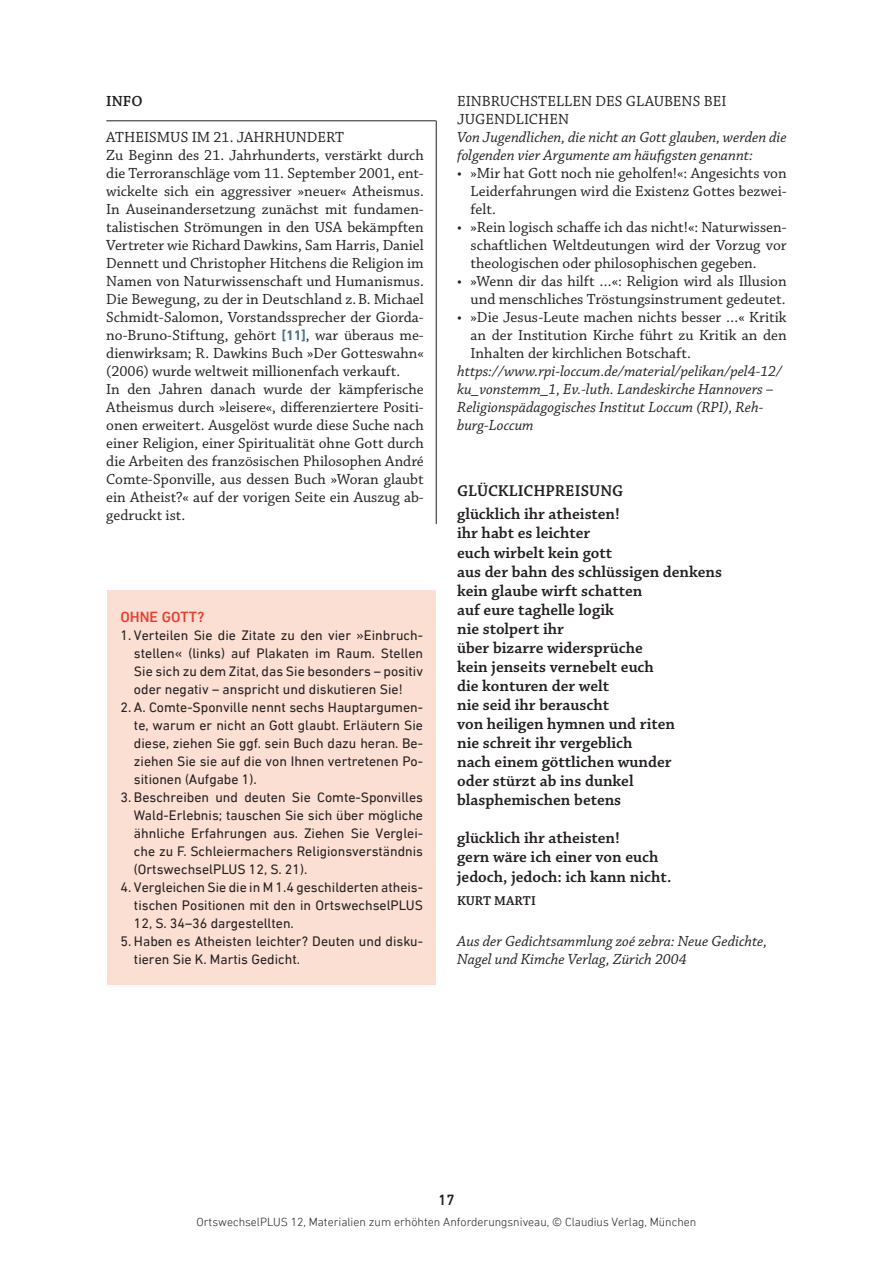
<style>
.page{position:relative;width:893px;height:1263px;background:#fff}
.page>*{position:absolute;margin:0;border:0;box-sizing:border-box;transform-origin:0 0}
.t1{font:600 16.5px/19px "Chaparral Pro";color:#231f20}
.t2{font:15.45px/18px "Chaparral Pro";color:#231f20;text-align:justify}
.t3{font:italic 15.45px/18px "Chaparral Pro";color:#231f20}
.t4{font:600 15.45px "Chaparral Pro";color:#231f20}
.t5{font:500 15px "DIN Next LT Pro";color:#e53e30}
.t6{font:500 15px "DIN Next LT Pro";color:#231f20}
.t7{font:13.95px/18px "DIN Next LT Pro";color:#231f20;text-align:justify}
.t8{font:600 13.5px "Chaparral Pro";color:#231f20}
.t9{font:300 12px "DIN Next LT Pro";color:#231f20}
.s1{font-family:"DIN Next LT Pro";font-weight:700;font-size:13.95px;color:#48748a}
</style>
<div class="page">
<hr style="left:106px;top:120px;width:330px;height:1px;background:#231f20">
<hr style="left:436px;top:121px;width:1px;height:403px;background:#231f20">
<div style="left:108px;top:591px;width:328px;height:394px;background:#fbdfd2"></div>
<p class="t4" style="left:106px;top:93px;width:38px">INFO</p>
<p class="t2" style="left:106px;top:129px;width:319px;text-align:left">ATHEISMUS IM 21. JAHRHUNDERT<br>Zu Beginn des 21. Jahrhunderts, verstärkt durch die Terroranschläge vom 11. September 2001, ent&shy;wickelte sich ein aggressiver »neuer« Atheismus.<br>In Auseinandersetzung zunächst mit fundamen&shy;talistischen Strömungen in den USA bekämpften Vertreter wie Richard Dawkins, Sam Harris, Daniel Dennett und Christopher Hitchens die Religion im Namen von Naturwissenschaft und Humanismus.<br>Die Bewegung, zu der in Deutschland z.B. Michael Schmidt-Salomon, Vorstandssprecher der Giorda&shy;no-Bruno-Stiftung, gehört <span class="s1">[11]</span>, war überaus me&shy;dienwirksam; R. Dawkins Buch »Der Gotteswahn« (2006) wurde weltweit millionenfach verkauft.<br>In den Jahren danach wurde der kämpferische Atheismus durch »leisere«, differenziertere Positi&shy;onen erweitert. Ausgelöst wurde diese Suche nach einer Religion, einer Spiritualität ohne Gott durch die Arbeiten des französischen Philosophen André Comte-Sponville, aus dessen Buch »Woran glaubt ein Atheist?« auf der vorigen Seite ein Auszug ab&shy;gedruckt ist.</p>
<p class="t5" style="left:120px;top:608px;width:85px">OHNE GOTT?</p>
<p class="t7" style="left:134px;top:626px;width:291px;text-indent:-14px">1. Verteilen Sie die Zitate zu den vier »Einbruch&shy;stellen« (links) auf Plakaten im Raum. Stellen Sie sich zu dem Zitat, das Sie besonders – positiv oder negativ – anspricht und diskutieren Sie!</p>
<p class="t7" style="left:134px;top:698px;width:291px;text-indent:-14px">2. A. Comte-Sponville nennt sechs Hauptargumen&shy;te, warum er nicht an Gott glaubt. Erläutern Sie diese, ziehen Sie ggf. sein Buch dazu heran. Be&shy;ziehen Sie sie auf die von Ihnen vertretenen Po&shy;sitionen (Aufgabe 1).</p>
<p class="t7" style="left:134px;top:788px;width:291px;text-indent:-14px">3. Beschreiben und deuten Sie Comte-Sponvilles Wald-Erlebnis; tauschen Sie sich über mögliche ähnliche Erfahrungen aus. Ziehen Sie Verglei&shy;che zu F. Schleiermachers Religionsverständnis (OrtswechselPLUS 12, S. 21).</p>
<p class="t7" style="left:134px;top:878px;width:291px;text-indent:-14px">4. Vergleichen Sie die in M 1.4 geschilderten atheis&shy;tischen Positionen mit den in OrtswechselPLUS 12, S. 34–36 dargestellten.</p>
<p class="t7" style="left:134px;top:932px;width:291px;text-indent:-14px">5. Haben es Atheisten leichter? Deuten und disku&shy;tieren Sie K. Martis Gedicht.</p>
<p class="t2" style="left:457px;top:93px;width:271px">EINBRUCHSTELLEN DES GLAUBENS BEI<br>JUGENDLICHEN</p>
<p class="t3" style="left:457px;top:129px;width:331px">Von Jugendlichen, die nicht an Gott glauben, werden die folgenden vier Argumente am häufigsten genannt:</p>
<p class="t2" style="left:471px;top:165px;width:318px;text-indent:-14px">• »Mir hat Gott noch nie geholfen!«: Angesichts von Leiderfahrungen wird die Existenz Gottes bezwei&shy;felt.</p>
<p class="t2" style="left:471px;top:219px;width:318px;text-indent:-14px">• »Rein logisch schaffe ich das nicht!«: Naturwissen&shy;schaftlichen Weltdeutungen wird der Vorzug vor theologischen oder philosophischen gegeben.</p>
<p class="t2" style="left:457px;top:273px;width:331px;text-align:right">• »Wenn dir das hilft …«: Religion wird als Illusion und menschliches Tröstungsinstrument gedeutet.</p>
<p class="t2" style="left:471px;top:309px;width:318px;text-indent:-14px">• »Die Jesus-Leute machen nichts besser …« Kritik an der Institution Kirche führt zu Kritik an den Inhalten der kirchlichen Botschaft.</p>
<p class="t3" style="left:457px;top:363px;width:327px">https://www.rpi-loccum.de/material/pelikan/pel4-12/ ku_vonstemm_1, Ev.-luth. Landeskirche Hannovers – Religionspädagogisches Institut Loccum (RPI), Reh&shy;burg-Loccum</p>
<p class="t1" style="left:457px;top:480px;width:168px;line-height:23.2px">GLÜCKLICHPREISUNG glücklich ihr atheisten!</p>
<p class="t1" style="left:457px;top:524px;width:266px">ihr habt es leichter<br>euch wirbelt kein gott<br>aus der bahn des schlüssigen denkens kein glaube wirft schatten<br>auf eure taghelle logik<br>nie stolpert ihr<br>über bizarre widersprüche<br>kein jenseits vernebelt euch<br>die konturen der welt<br>nie seid ihr berauscht<br>von heiligen hymnen und riten<br>nie schreit ihr vergeblich<br>nach einem göttlichen wunder<br>oder stürzt ab ins dunkel blasphemischen betens</p>
<p class="t1" style="left:457px;top:829px;width:216px">glücklich ihr atheisten!<br>gern wäre ich einer von euch jedoch, jedoch: ich kann nicht.</p>
<p class="t8" style="left:457px;top:893px;width:80px">KURT MARTI</p>
<p class="t3" style="left:457px;top:933px;width:311px">Aus der Gedichtsammlung zoé zebra: Neue Gedichte,<br>Nagel und Kimche Verlag, Zürich 2004</p>
<p class="t6" style="left:438px;top:1191px;width:18px">17</p>
<p class="t9" style="left:197px;top:1215px;width:501px">OrtswechselPLUS 12, Materialien zum erhöhten Anforderungsniveau, © Claudius Verlag, München</p>
</div>
